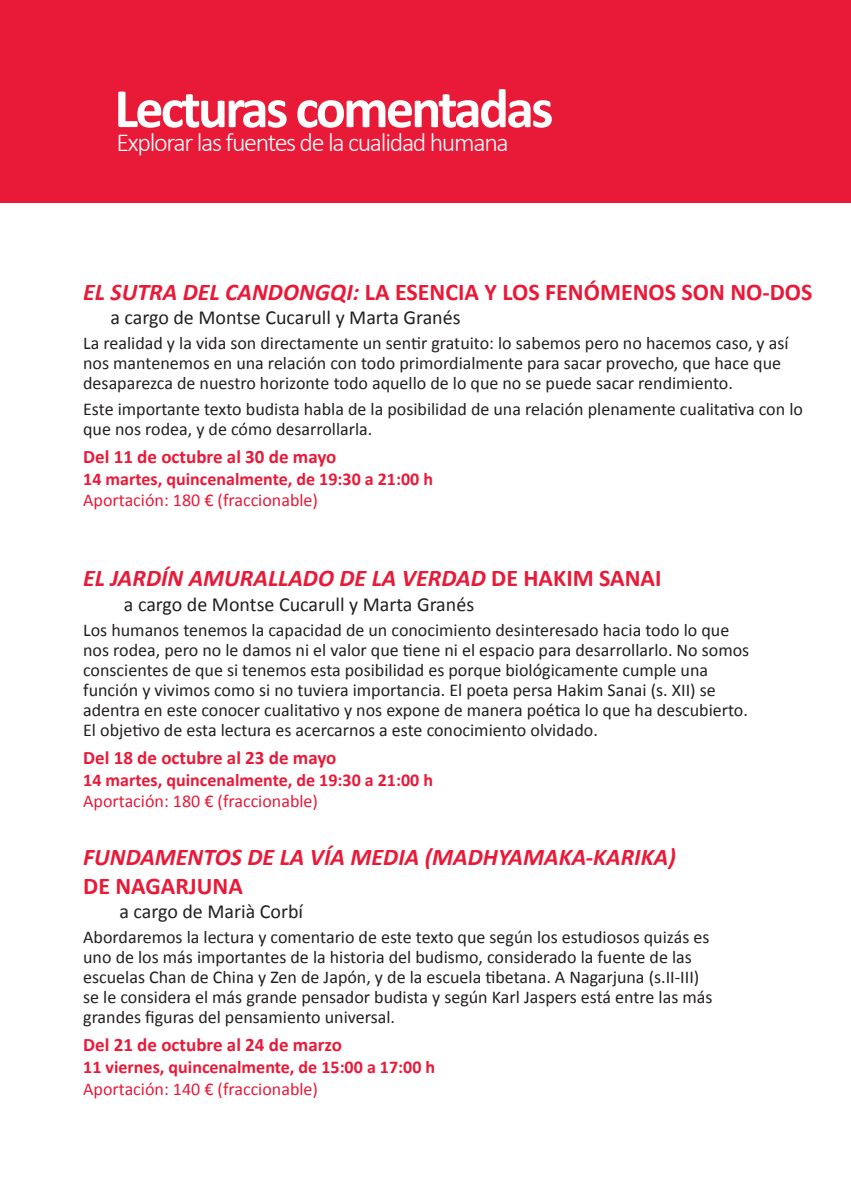
<style>
.page{position:relative;width:851px;height:1191px;background:#fff}
.page>*{position:absolute;margin:0;border:0;box-sizing:border-box;transform-origin:0 0}
.t1{font:700 56px "Calibri";letter-spacing:-.05em;color:#fff}
.t2{font:300 26px "Calibri";letter-spacing:-.05em;color:#fff}
.t3{font:italic 700 24px "Calibri";color:#e91938}
.t4{font:700 24px "Calibri";color:#e91938}
.t5{font:20px "Calibri";color:#231f20}
.t6{font:700 19px "Calibri";color:#e91938}
.t7{font:18px/20px "Calibri";color:#231f20}
.t8{font:700 18px "Calibri";color:#e91938}
.t9{font:18px "Calibri";color:#e91938}
.s1{font-style:italic}
.s2{font-style:normal}
</style>
<div class="page">
<div style="left:0;top:0;width:850px;height:202px;background:#e91938"></div>
<h1 class="t1" style="left:114px;top:73px;width:440px">Lecturas comentadas</h1>
<h2 class="t2" style="left:116px;top:127px;width:394px">Explorar las fuentes de la cualidad humana</h2>
<h3 class="t4" style="left:83px;top:276px;width:730px"><span class="s1">EL SUTRA DEL CANDONGQI:</span> LA ESENCIA Y LOS FENÓMENOS SON NO-DOS</h3>
<p class="t5" style="left:110px;top:304px;width:352px">a cargo de Montse Cucarull y Marta Granés</p>
<p class="t7" style="left:83px;top:333px;width:706px">La realidad y la vida son directamente un sentir gratuito: lo sabemos pero no hacemos caso, y así nos mantenemos en una relación con todo primordialmente para sacar provecho, que hace que desaparezca de nuestro horizonte todo aquello de lo que no se puede sacar rendimiento.</p>
<p class="t7" style="left:83px;top:399px;width:721px">Este importante texto budista habla de la posibilidad de una relación plenamente cualitativa con lo que nos rodea, y de cómo desarrollarla.</p>
<p class="t6" style="left:83px;top:444px;width:255px">Del 11 de octubre al 30 de mayo</p>
<p class="t8" style="left:83px;top:467px;width:351px">14 martes, quincenalmente, de 19:30 a 21:00 h</p>
<p class="t9" style="left:83px;top:489px;width:236px">Aportación: 180 € (fraccionable)</p>
<h3 class="t3" style="left:83px;top:563px;width:579px">EL JARDÍN AMURALLADO DE LA VERDAD <span class="s2">DE HAKIM SANAI</span></h3>
<p class="t5" style="left:124px;top:591px;width:352px">a cargo de Montse Cucarull y Marta Granés</p>
<p class="t7" style="left:83px;top:620px;width:667px">Los humanos tenemos la capacidad de un conocimiento desinteresado hacia todo lo que nos rodea, pero no le damos ni el valor que tiene ni el espacio para desarrollarlo. No somos conscientes de que si tenemos esta posibilidad es porque biológicamente cumple una función y vivimos como si no tuviera importancia. El poeta persa Hakim Sanai (s. XII) se adentra en este conocer cualitativo y nos expone de manera poética lo que ha descubierto.<br>El objetivo de esta lectura es acercarnos a este conocimiento olvidado.</p>
<p class="t6" style="left:83px;top:745px;width:255px">Del 18 de octubre al 23 de mayo</p>
<p class="t8" style="left:83px;top:768px;width:351px">14 martes, quincenalmente, de 19:30 a 21:00 h</p>
<p class="t9" style="left:83px;top:790px;width:236px">Aportación: 180 € (fraccionable)</p>
<h3 class="t3" style="left:83px;top:841px;width:594px">FUNDAMENTOS DE LA VÍA MEDIA (MADHYAMAKA-KARIKA)</h3>
<h3 class="t4" style="left:83px;top:870px;width:161px">DE NAGARJUNA</h3>
<p class="t5" style="left:119px;top:898px;width:185px">a cargo de Marià Corbí</p>
<p class="t7" style="left:83px;top:927px;width:630px">Abordaremos la lectura y comentario de este texto que según los estudiosos quizás es uno de los más importantes de la historia del budismo, considerado la fuente de las escuelas Chan de China y Zen de Japón, y de la escuela tibetana. A Nagarjuna (s.II-III) se le considera el más grande pensador budista y según Karl Jaspers está entre las más grandes figuras del pensamiento universal.</p>
<p class="t6" style="left:83px;top:1033px;width:260px">Del 21 de octubre al 24 de marzo</p>
<p class="t8" style="left:83px;top:1055px;width:353px">11 viernes, quincenalmente, de 15:00 a 17:00 h</p>
<p class="t9" style="left:83px;top:1077px;width:236px">Aportación: 140 € (fraccionable)</p>
</div>
